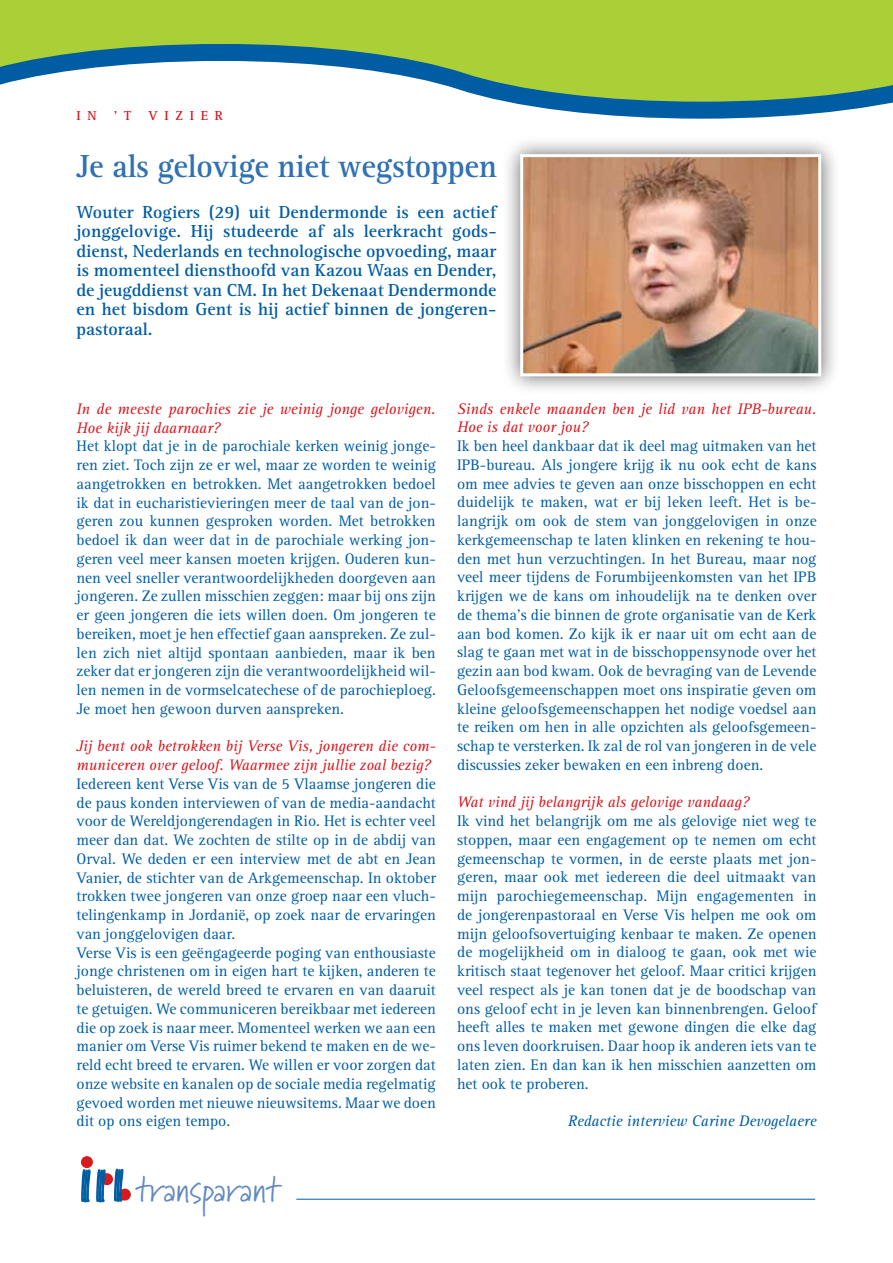
<style>
.page{position:relative;width:893px;height:1263px;background:#fff}
.page>*{position:absolute;margin:0;border:0;box-sizing:border-box;transform-origin:0 0}
.t1{font:35.7px "Marydale";letter-spacing:.01em;color:#648ac0}
.t2{font:700 33px "Rotis Serif";letter-spacing:-.01em;color:#3071b1;scale:.96 1}
.t3{font:700 18px/19.5px "Rotis Serif";color:#005da4;text-align:justify}
.t4{font:15.75px/18.8px "Rotis Serif";color:#005da4;text-align:justify}
.t5{font:italic 15.75px/18.8px "Rotis Serif";color:#d71920}
.t6{font:italic 15.75px "Rotis Serif";color:#005da4}
.t7{font:700 13.5px "Rotis Serif";color:#d71920}
</style>
<div class="page">
<hr style="left:296px;top:1199px;width:519px;height:1px;background:#005da4">
<div style="left:0;top:0;width:893px;height:44px;background:#abd037"></div>
<svg style="left:0;top:44px;width:893px;height:75px"></svg>
<div style="left:101px;top:1173px;width:12px;height:12px;background:#d71920;border-radius:50%"></div>
<div style="left:119px;top:1188px;width:12px;height:12px;background:#d71920;border-radius:50%"></div>
<div style="left:81px;top:1156px;width:12px;height:12px;background:#d71920;border-radius:50%"></div>
<svg style="left:81px;top:1168px;width:25px;height:35px"></svg>
<svg style="left:114px;top:1168px;width:10px;height:34px"></svg>
<div style="left:502px;top:136px;width:338px;height:259px;background:#000;opacity:.6"></div>
<img style="left:524px;top:158px;width:293px;height:214px">
<div style="left:520px;top:154px;width:301px;height:222px;border:3px solid #fff"></div>
<p class="t7" style="left:77px;top:108px;width:20px">I n</p>
<p class="t7" style="left:114px;top:108px;width:19px">’ t</p>
<p class="t7" style="left:148px;top:108px;width:73px">Vizier</p>
<h2 class="t2" style="left:77px;top:147px;width:439px">Je als gelovige niet wegstoppen</h2>
<p class="t3" style="left:77px;top:202px;width:422px">Wouter Rogiers (29) uit Dendermonde is een actief jonggelovige. Hij studeerde af als leerkracht gods&shy;dienst, Nederlands en technologische opvoeding, maar is momenteel diensthoofd van Kazou Waas en Dender, de jeugddienst van CM. In het Dekenaat Dendermonde en het bisdom Gent is hij actief binnen de jongeren&shy;pastoraal.</p>
<p class="t5" style="left:77px;top:400px;width:360px">In de meeste parochies zie je weinig jonge gelovigen.<br>Hoe kijk jij daarnaar?</p>
<p class="t4" style="left:77px;top:437px;width:361px">Het klopt dat je in de parochiale kerken weinig jonge&shy;ren ziet. Toch zijn ze er wel, maar ze worden te weinig aangetrokken en betrokken. Met aangetrokken bedoel ik dat in eucharistievieringen meer de taal van de jon&shy;geren zou kunnen gesproken worden. Met betrokken bedoel ik dan weer dat in de parochiale werking jon&shy;geren veel meer kansen moeten krijgen. Ouderen kun&shy;nen veel sneller verantwoordelijkheden doorgeven aan jongeren. Ze zullen misschien zeggen: maar bij ons zijn er geen jongeren die iets willen doen. Om jongeren te bereiken, moet je hen effectief gaan aanspreken. Ze zul&shy;len zich niet altijd spontaan aanbieden, maar ik ben zeker dat er jongeren zijn die verantwoordelijkheid wil&shy;len nemen in de vormselcatechese of de parochieploeg.<br>Je moet hen gewoon durven aanspreken.</p>
<p class="t5" style="left:77px;top:737px;width:361px">Jij bent ook betrokken bij Verse Vis, jongeren die com&shy;municeren over geloof. Waarmee zijn jullie zoal bezig?</p>
<p class="t4" style="left:77px;top:775px;width:361px;text-align:left">Iedereen kent Verse Vis van de 5 Vlaamse jongeren die de paus konden interviewen of van de media-aandacht voor de Wereldjongerendagen in Rio. Het is echter veel meer dan dat. We zochten de stilte op in de abdij van Orval. We deden er een interview met de abt en Jean Vanier, de stichter van de Arkgemeenschap. In oktober trokken twee jongeren van onze groep naar een vluch&shy;telingenkamp in Jordanië, op zoek naar de ervaringen van jonggelovigen daar.<br>Verse Vis is een geëngageerde poging van enthousiaste jonge christenen om in eigen hart te kijken, anderen te beluisteren, de wereld breed te ervaren en van daaruit te getuigen. We communiceren bereikbaar met iedereen die op zoek is naar meer. Momenteel werken we aan een manier om Verse Vis ruimer bekend te maken en de we&shy;reld echt breed te ervaren. We willen er voor zorgen dat onze website en kanalen op de sociale media regelmatig gevoed worden met nieuwe nieuwsitems. Maar we doen dit op ons eigen tempo.</p>
<h1 class="t1" style="left:135px;top:1167px;width:147px">transparant</h1>
<p class="t5" style="left:457px;top:400px;width:361px">Sinds enkele maanden ben je lid van het IPB-bureau.<br>Hoe is dat voor jou?</p>
<p class="t4" style="left:457px;top:437px;width:361px">Ik ben heel dankbaar dat ik deel mag uitmaken van het IPB-bureau. Als jongere krijg ik nu ook echt de kans om mee advies te geven aan onze bisschoppen en echt duidelijk te maken, wat er bij leken leeft. Het is be&shy;langrijk om ook de stem van jonggelovigen in onze kerkgemeenschap te laten klinken en rekening te hou&shy;den met hun verzuchtingen. In het Bureau, maar nog veel meer tijdens de Forumbijeenkomsten van het IPB krijgen we de kans om inhoudelijk na te denken over de thema’s die binnen de grote organisatie van de Kerk aan bod komen. Zo kijk ik er naar uit om echt aan de slag te gaan met wat in de bisschoppensynode over het gezin aan bod kwam. Ook de bevraging van de Levende Geloofsgemeenschappen moet ons inspiratie geven om kleine geloofsgemeenschappen het nodige voedsel aan te reiken om hen in alle opzichten als geloofsgemeen&shy;schap te versterken. Ik zal de rol van jongeren in de vele discussies zeker bewaken en een inbreng doen.</p>
<p class="t5" style="left:457px;top:793px;width:294px">Wat vind jij belangrijk als gelovige vandaag?</p>
<p class="t4" style="left:457px;top:812px;width:361px">Ik vind het belangrijk om me als gelovige niet weg te stoppen, maar een engagement op te nemen om echt gemeenschap te vormen, in de eerste plaats met jon&shy;geren, maar ook met iedereen die deel uitmaakt van mijn parochiegemeenschap. Mijn engagementen in de jongerenpastoraal en Verse Vis helpen me ook om mijn geloofsovertuiging kenbaar te maken. Ze openen de mogelijkheid om in dialoog te gaan, ook met wie kritisch staat tegenover het geloof. Maar critici krijgen veel respect als je kan tonen dat je de boodschap van ons geloof echt in je leven kan binnenbrengen. Geloof heeft alles te maken met gewone dingen die elke dag ons leven doorkruisen. Daar hoop ik anderen iets van te laten zien. En dan kan ik hen misschien aanzetten om het ook te proberen.</p>
<p class="t6" style="left:568px;top:1112px;width:250px">Redactie interview Carine Devogelaere</p>
</div>
